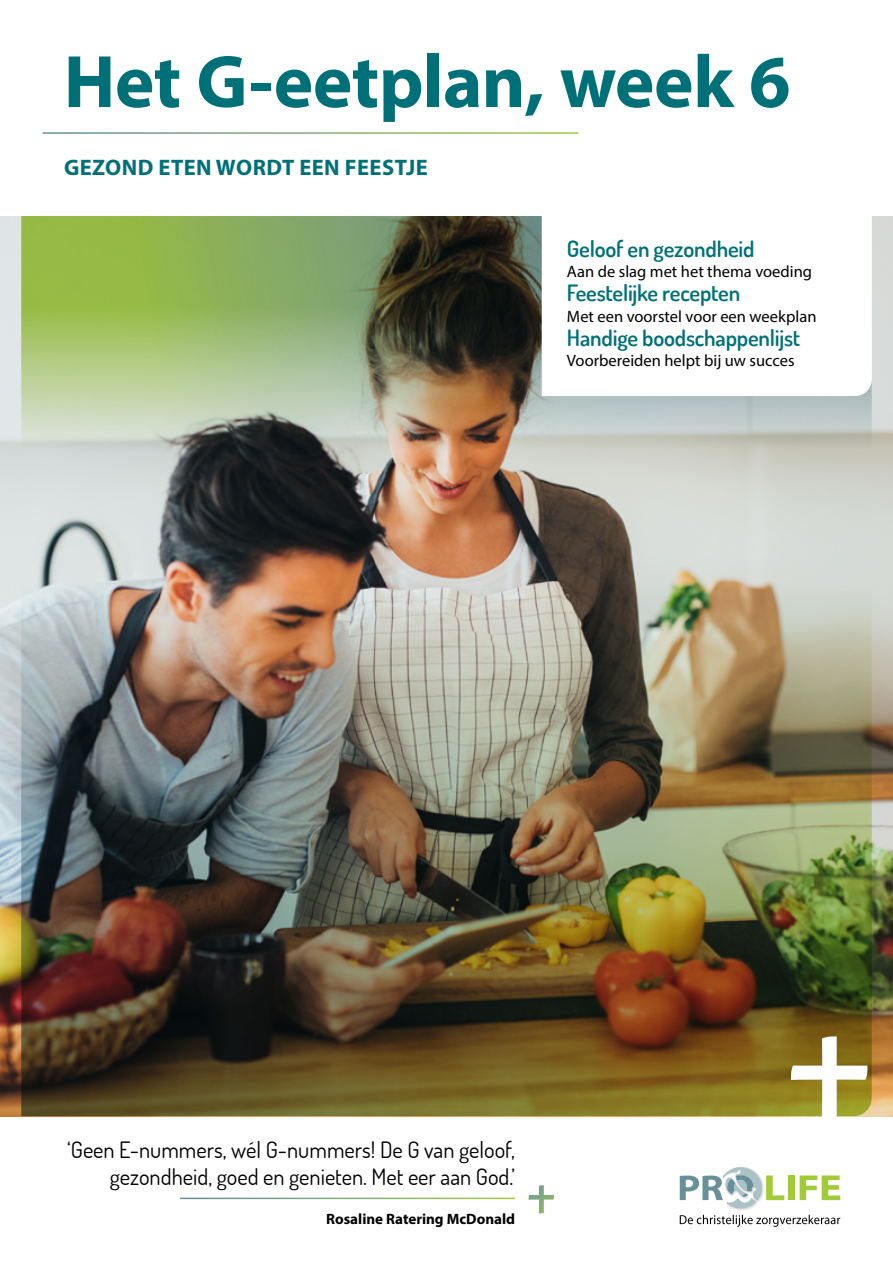
<style>
.page{position:relative;width:893px;height:1263px;background:#fff}
.page>*{position:absolute;margin:0;border:0;box-sizing:border-box;transform-origin:0 0}
.TItel_cover_2021{font:700 75px "Myriad Pro";letter-spacing:-.01em;color:#007078}
.Streamer_cover{font:22.5px/27px "Dosis";color:#000;text-align:right}
.Kopje_inhoud{font:600 22.5px "Dosis";letter-spacing:-.01em;color:#007078}
.Subtitel_cover_2021{font:700 22.5px "Myriad Pro";letter-spacing:.02em;color:#007078}
.Tekst_onder_kopje_in{font:16.5px "Myriad Pro";color:#000}
.Naam_streamer_cover{font:700 15px "Myriad Pro";color:#000}
</style>
<div class="page">
<img style="left:0;top:216px;width:893px;height:900px">
<img style="left:21px;top:216px;width:851px;height:216px">
<img style="left:21px;top:432px;width:851px;height:684px">
<div style="left:788px;top:1175px;width:6px;height:25px;background:#a3cb39"></div>
<svg style="left:800px;top:1175px;width:40px;height:25px"></svg>
<svg style="left:680px;top:1215px;width:160px;height:12px"></svg>
<svg style="left:732px;top:1208px;width:19px;height:2px"></svg>
<svg style="left:680px;top:1167px;width:104px;height:41px"></svg>
<svg style="left:791px;top:1036px;width:76px;height:81px"></svg>
<svg style="left:542px;top:216px;width:330px;height:180px"></svg>
<svg style="left:529px;top:1185px;width:25px;height:28px"></svg>
<p class="TItel_cover_2021" style="left:64px;top:33px;width:728px">Het G-eetplan, week 6</p>
<p class="Subtitel_cover_2021" style="left:64px;top:153px;width:365px">GEZOND ETEN WORDT EEN FEESTJE</p>
<p class="Kopje_inhoud" style="left:567px;top:234px;width:189px">Geloof en gezondheid</p>
<p class="Tekst_onder_kopje_in" style="left:567px;top:262px;width:247px">Aan de slag met het thema voeding</p>
<p class="Kopje_inhoud" style="left:567px;top:278px;width:175px">Feestelijke recepten</p>
<p class="Tekst_onder_kopje_in" style="left:567px;top:306px;width:251px">Met een voorstel voor een weekplan</p>
<p class="Kopje_inhoud" style="left:567px;top:323px;width:235px">Handige boodschappenlijst</p>
<p class="Tekst_onder_kopje_in" style="left:567px;top:350px;width:229px">Voorbereiden helpt bij uw succes</p>
<p class="Streamer_cover" style="left:67px;top:1136px;width:449px">‘Geen E-nummers, wél G-nummers! De G van geloof, gezondheid, goed en genieten. Met eer aan God.’</p>
<p class="Naam_streamer_cover" style="left:326px;top:1209px;width:190px">Rosaline Ratering McDonald</p>
</div>
